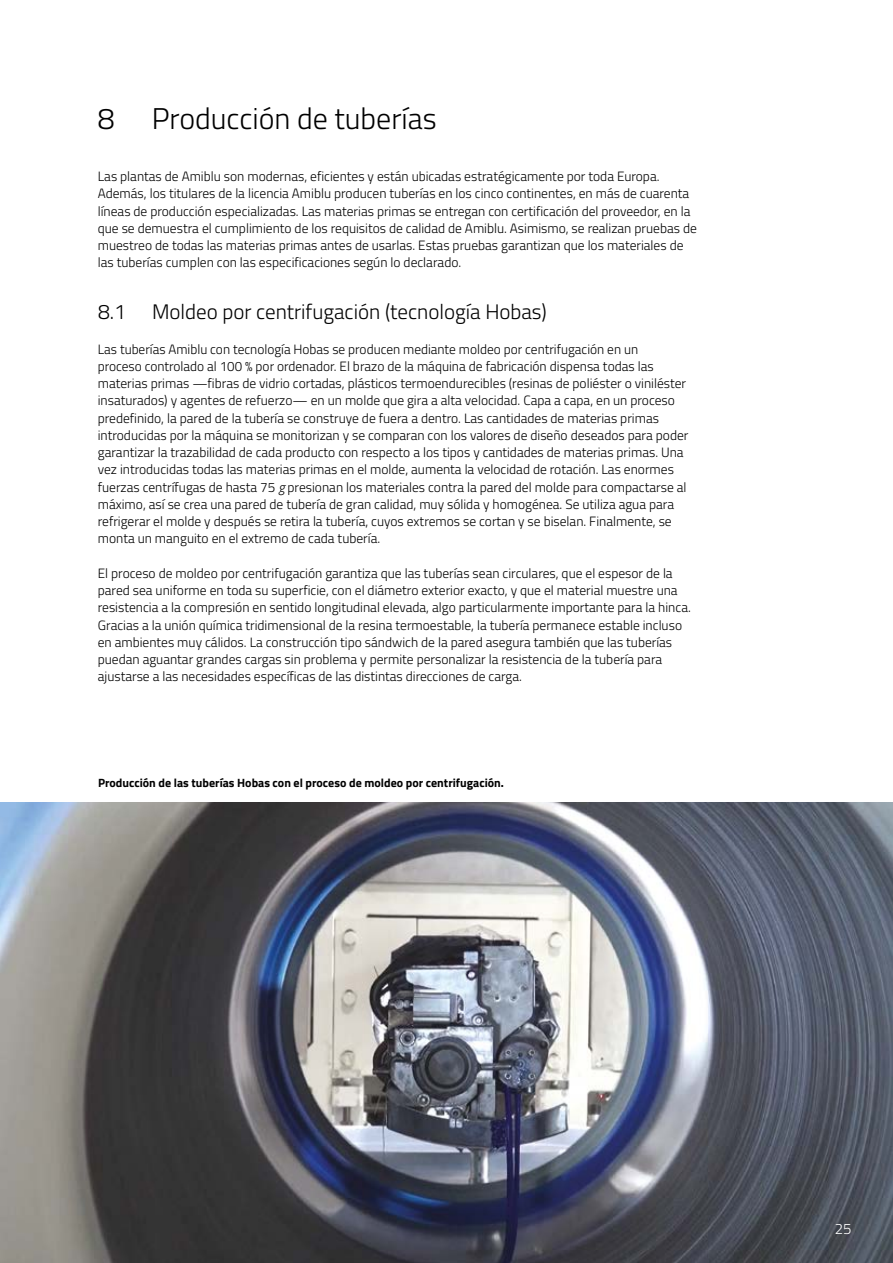
<style>
.page{position:relative;width:893px;height:1263px;background:#fff}
.page>*{position:absolute;margin:0;border:0;box-sizing:border-box;transform-origin:0 0}
.fließtext{font:300 30px "Titillium Web";color:#000}
.fließtext-2{font:300 21px "Titillium Web";color:#000}
.t1{font:300 15px "Titillium Web";color:#fff}
.fließtext-3{font:300 13.5px/17.2px "Titillium Web";color:#000}
.fließtext-4{font:700 12px "Titillium Web";color:#000}
.s1{font-style:italic}
</style>
<div class="page">
<img style="left:0;top:802px;width:893px;height:461px">
<p class="fließtext" style="left:98px;top:97px;width:340px">8 Producción de tuberías</p>
<p class="fließtext-3" style="left:98px;top:167px;width:601px">Las plantas de Amiblu son modernas, eficientes y están ubicadas estratégicamente por toda Europa.<br>Además, los titulares de la licencia Amiblu producen tuberías en los cinco continentes, en más de cuarenta líneas de producción especializadas. Las materias primas se entregan con certificación del proveedor, en la que se demuestra el cumplimiento de los requisitos de calidad de Amiblu. Asimismo, se realizan pruebas de muestreo de todas las materias primas antes de usarlas. Estas pruebas garantizan que los materiales de las tuberías cumplen con las especificaciones según lo declarado.</p>
<p class="fließtext-2" style="left:98px;top:297px;width:450px">8.1 Moldeo por centrifugación (tecnología Hobas)</p>
<p class="fließtext-3" style="left:98px;top:340px;width:592px">Las tuberías Amiblu con tecnología Hobas se producen mediante moldeo por centrifugación en un<br>proceso controlado al 100 % por ordenador. El brazo de la máquina de fabricación dispensa todas las materias primas —fibras de vidrio cortadas, plásticos termoendurecibles (resinas de poliéster o viniléster insaturados) y agentes de refuerzo— en un molde que gira a alta velocidad. Capa a capa, en un proceso predefinido, la pared de la tubería se construye de fuera a dentro. Las cantidades de materias primas introducidas por la máquina se monitorizan y se comparan con los valores de diseño deseados para poder garantizar la trazabilidad de cada producto con respecto a los tipos y cantidades de materias primas. Una vez introducidas todas las materias primas en el molde, aumenta la velocidad de rotación. Las enormes fuerzas centrífugas de hasta 75 <span class="s1">g</span> presionan los materiales contra la pared del molde para compactarse al máximo, así se crea una pared de tubería de gran calidad, muy sólida y homogénea. Se utiliza agua para refrigerar el molde y después se retira la tubería, cuyos extremos se cortan y se biselan. Finalmente, se monta un manguito en el extremo de cada tubería.</p>
<p class="fließtext-3" style="left:98px;top:564px;width:594px">El proceso de moldeo por centrifugación garantiza que las tuberías sean circulares, que el espesor de la pared sea uniforme en toda su superficie, con el diámetro exterior exacto, y que el material muestre una resistencia a la compresión en sentido longitudinal elevada, algo particularmente importante para la hinca.<br>Gracias a la unión química tridimensional de la resina termoestable, la tubería permanece estable incluso en ambientes muy cálidos. La construcción tipo sándwich de la pared asegura también que las tuberías puedan aguantar grandes cargas sin problema y permite personalizar la resistencia de la tubería para ajustarse a las necesidades específicas de las distintas direcciones de carga.</p>
<p class="fließtext-4" style="left:98px;top:774px;width:407px">Producción de las tuberías Hobas con el proceso de moldeo por centrifugación.</p>
<p class="t1" style="left:835px;top:1217px;width:18px">25</p>
</div>
